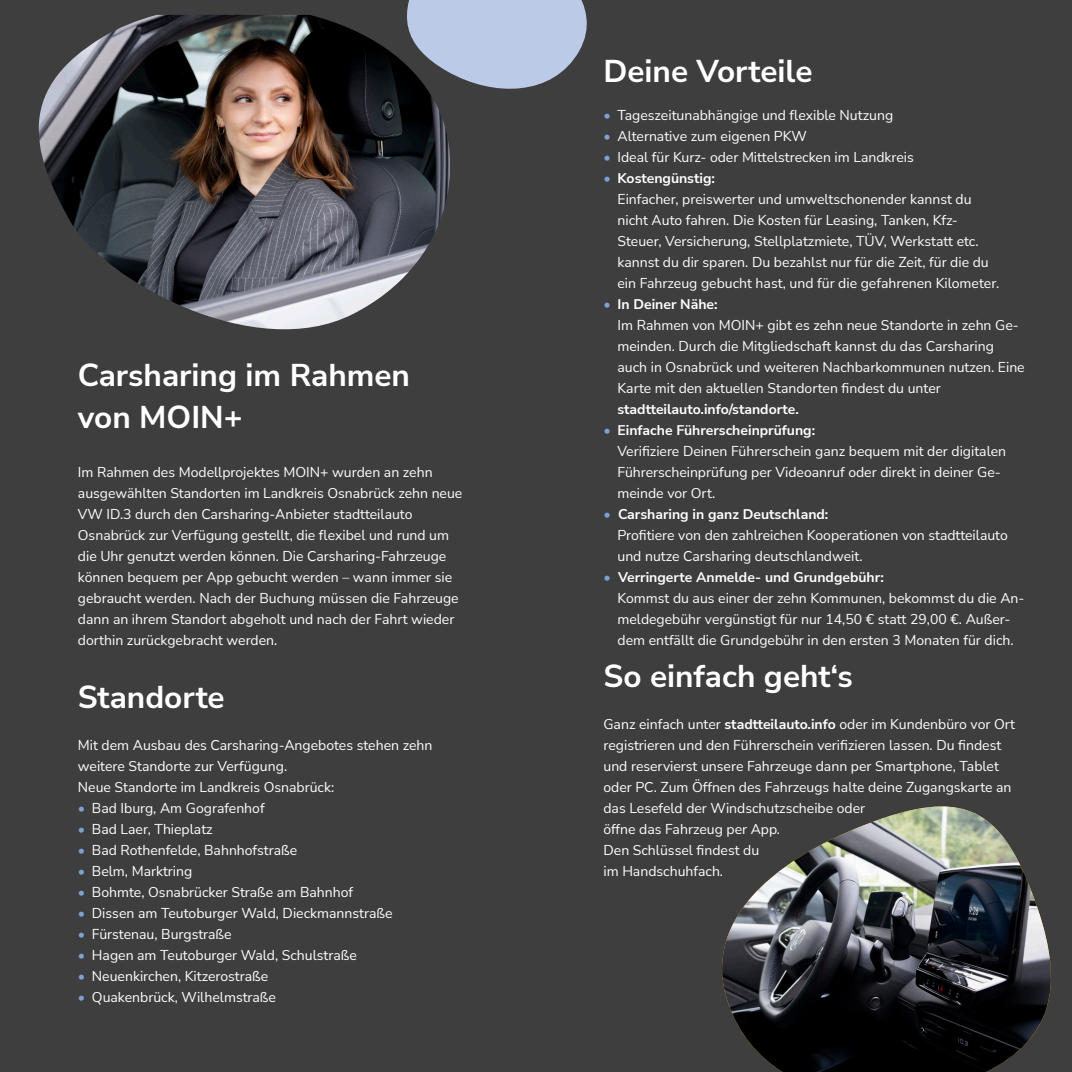
<style>
.page{position:relative;width:1072px;height:1072px;background:#fff}
.page>*{position:absolute;margin:0;border:0;box-sizing:border-box;transform-origin:0 0}
.t1{font:700 31.5px/42px "Nunito Sans";color:#fff}
.t2{font:14px/21px "Nunito Sans";color:#fff}
.t3{font:700 14px "Nunito Sans";color:#fff}
.s1{color:#7da2d4}
.s2{font-weight:400;color:#7da2d4}
.s3{font-weight:700}
</style>
<div class="page">
<div style="left:0;top:0;width:1071px;height:1071px;background:#3e3e3f"></div>
<img style="left:722px;top:806px;width:329px;height:265px">
<img style="left:38px;top:15px;width:412px;height:314px">
<svg style="left:396px;top:0;width:191px;height:97px"></svg>
<p class="t1" style="left:78px;top:353px;width:334px">Carsharing im Rahmen von MOIN+</p>
<p class="t2" style="left:78px;top:461px;width:386px">Im Rahmen des Modellprojektes MOIN+ wurden an zehn ausgewählten Standorten im Landkreis Osnabrück zehn neue<br>VW ID.3 durch den Carsharing-Anbieter stadtteilauto</p>
<p class="t2" style="left:78px;top:524px;width:382px">Osnabrück zur Verfügung gestellt, die flexibel und rund um die Uhr genutzt werden können. Die Carsharing-Fahrzeuge können bequem per App gebucht werden – wann immer sie gebraucht werden. Nach der Buchung müssen die Fahrzeuge dann an ihrem Standort abgeholt und nach der Fahrt wieder dorthin zurückgebracht werden.</p>
<p class="t1" style="left:78px;top:675px;width:148px">Standorte</p>
<p class="t2" style="left:78px;top:734px;width:356px">Mit dem Ausbau des Carsharing-Angebotes stehen zehn weitere Standorte zur Verfügung.<br>Neue Standorte im Landkreis Osnabrück:</p>
<p class="t2" style="left:78px;top:797px;width:188px"><span class="s1">•</span> Bad Iburg, Am Gografenhof</p>
<p class="t2" style="left:78px;top:818px;width:136px"><span class="s1">•</span> Bad Laer, Thieplatz</p>
<p class="t2" style="left:78px;top:839px;width:221px"><span class="s1">•</span> Bad Rothenfelde, Bahnhofstraße</p>
<p class="t2" style="left:78px;top:860px;width:116px"><span class="s1">•</span> Belm, Marktring</p>
<p class="t2" style="left:78px;top:881px;width:277px"><span class="s1">•</span> Bohmte, Osnabrücker Straße am Bahnhof</p>
<p class="t2" style="left:78px;top:902px;width:316px"><span class="s1">•</span> Dissen am Teutoburger Wald, Dieckmannstraße</p>
<p class="t2" style="left:78px;top:923px;width:155px"><span class="s1">•</span> Fürstenau, Burgstraße</p>
<p class="t2" style="left:78px;top:944px;width:280px"><span class="s1">•</span> Hagen am Teutoburger Wald, Schulstraße</p>
<p class="t2" style="left:78px;top:965px;width:192px"><span class="s1">•</span> Neuenkirchen, Kitzerostraße</p>
<p class="t2" style="left:78px;top:986px;width:200px"><span class="s1">•</span> Quakenbrück, Wilhelmstraße</p>
<p class="t1" style="left:603px;top:49px;width:210px">Deine Vorteile</p>
<p class="t2" style="left:603px;top:104px;width:291px"><span class="s1">•</span> Tageszeitunabhängige und flexible Nutzung</p>
<p class="t2" style="left:603px;top:125px;width:205px"><span class="s1">•</span> Alternative zum eigenen PKW</p>
<p class="t2" style="left:603px;top:146px;width:312px"><span class="s1">•</span> Ideal für Kurz- oder Mittelstrecken im Landkreis</p>
<p class="t3" style="left:603px;top:168px;width:113px"><span class="s2">•</span> Kostengünstig:</p>
<p class="t2" style="left:617px;top:188px;width:355px">Einfacher, preiswerter und umweltschonender kannst du</p>
<p class="t2" style="left:617px;top:209px;width:342px">nicht Auto fahren. Die Kosten für Leasing, Tanken, Kfz-</p>
<p class="t2" style="left:617px;top:230px;width:363px">Steuer, Versicherung, Stellplatzmiete, TÜV, Werkstatt etc.</p>
<p class="t2" style="left:617px;top:251px;width:373px">kannst du dir sparen. Du bezahlst nur für die Zeit, für die du</p>
<p class="t2" style="left:617px;top:272px;width:383px">ein Fahrzeug gebucht hast, und für die gefahrenen Kilometer.</p>
<p class="t3" style="left:603px;top:294px;width:116px"><span class="s2">•</span> In Deiner Nähe:</p>
<p class="t2" style="left:617px;top:314px;width:409px">Im Rahmen von MOIN+ gibt es zehn neue Standorte in zehn Ge&shy;meinden. Durch die Mitgliedschaft kannst du das Carsharing auch in Osnabrück und weiteren Nachbarkommunen nutzen. Eine Karte mit den aktuellen Standorten findest du unter</p>
<p class="t3" style="left:617px;top:399px;width:183px">stadtteilauto.info/standorte.</p>
<p class="t3" style="left:603px;top:420px;width:213px"><span class="s2">•</span> Einfache Führerscheinprüfung:</p>
<p class="t2" style="left:617px;top:440px;width:390px">Verifiziere Deinen Fü hrerschein ganz bequem mit der digitalen</p>
<p class="t2" style="left:617px;top:461px;width:385px">Führerscheinprüfung per Videoanruf oder direkt in deiner Ge&shy;meinde vor Ort.</p>
<p class="t3" style="left:603px;top:504px;width:226px"><span class="s2">•</span> Carsharing in ganz Deutschland:</p>
<p class="t2" style="left:617px;top:524px;width:392px">Profitiere von den zahlreichen Kooperationen von stadtteilauto und nutze Carsharing deutschlandweit.</p>
<p class="t3" style="left:603px;top:567px;width:282px"><span class="s2">•</span> Verringerte Anmelde- und Grundgebühr:</p>
<p class="t2" style="left:617px;top:587px;width:408px">Kommst du aus einer der zehn Kommunen, bekommst du die An&shy;meldegebühr vergünstigt für nur 14,50 € statt 29,00 €. Außer&shy;dem entfällt die Grundgebühr in den ersten 3 Monaten für dich.</p>
<p class="t1" style="left:603px;top:654px;width:251px">So einfach geht‘s</p>
<p class="t2" style="left:603px;top:713px;width:413px">Ganz einfach unter <span class="s3">stadtteilauto.info</span> oder im Kundenbüro vor Ort registrieren und den Führerschein verifizieren lassen. Du findest und reservierst unsere Fahrzeuge dann per Smartphone, Tablet oder PC. Zum Öffnen des Fahrzeugs halte deine Zugangskarte an das Lesefeld der Windschutzscheibe oder</p>
<p class="t2" style="left:603px;top:818px;width:178px">öffne das Fahrzeug per App.</p>
<p class="t2" style="left:603px;top:839px;width:157px">Den Schlüssel findest du</p>
<p class="t2" style="left:603px;top:860px;width:121px">im Handschuhfach.</p>
</div>
